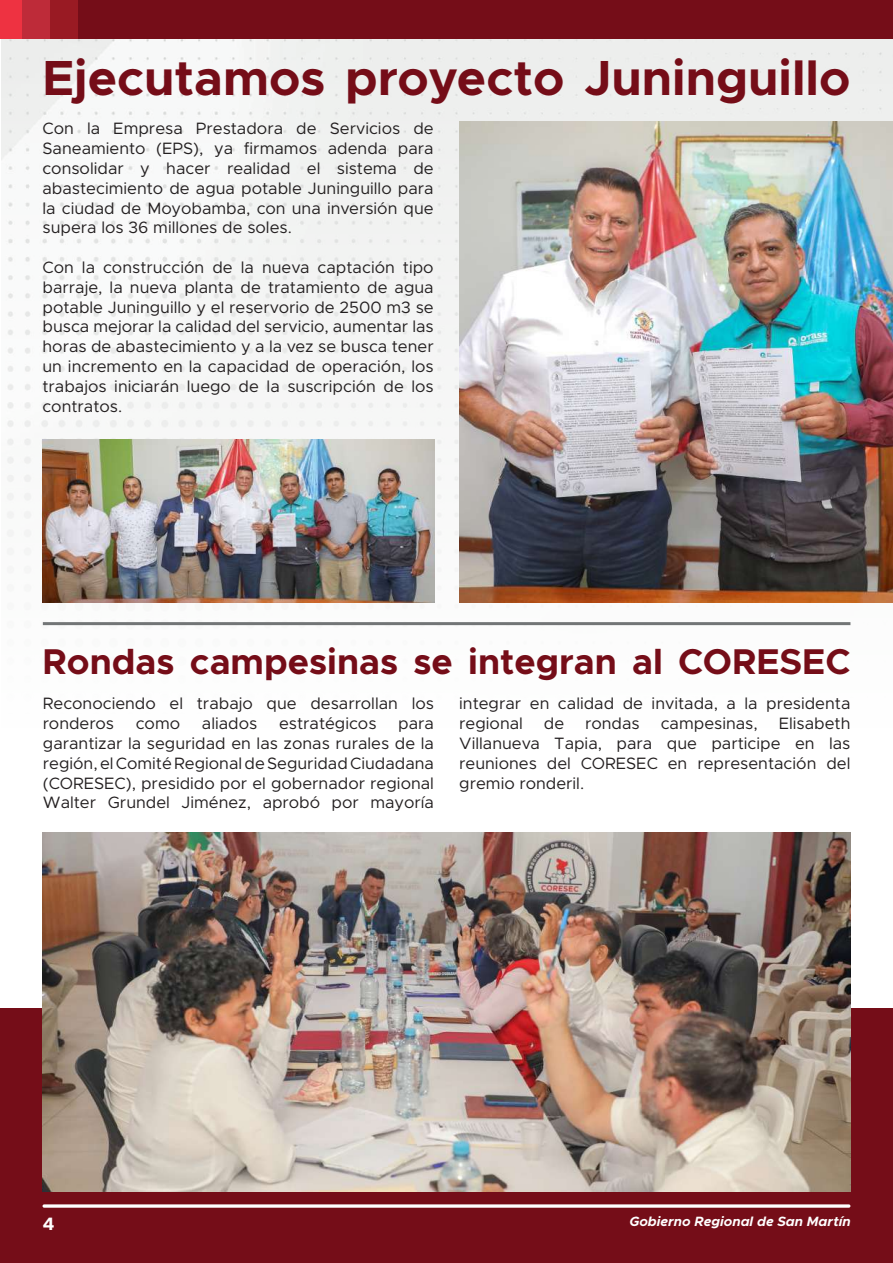
<style>
.page{position:relative;width:893px;height:1263px;background:#fff}
.page>*{position:absolute;margin:0;border:0;box-sizing:border-box;transform-origin:0 0}
.t1{font:700 49.5px "Metropolis";color:#750d18}
.t2{font:700 36px "Metropolis";color:#750d18}
.t3{font:700 18px "Metropolis";color:#fff}
.t4{font:16.5px/19.8px "Metropolis";color:#231f20;text-align:justify}
.t5{font:italic 700 13.5px "Metropolis";color:#fff}
</style>
<div class="page">
<div style="left:0;top:1009px;width:893px;height:254px;background:#750d18"></div>
<div style="left:1px;top:38px;width:892px;height:588px;background:#f4f5f4"></div>
<img style="left:43px;top:832px;width:807px;height:360px">
<img style="left:459px;top:121px;width:434px;height:481px">
<img style="left:43px;top:439px;width:391px;height:163px">
<div style="left:0;top:0;width:893px;height:38px;background:#750d18"></div>
<div style="left:50px;top:0;width:28px;height:38px;background:#991a23"></div>
<div style="left:22px;top:0;width:28px;height:38px;background:#be2b39"></div>
<div style="left:0;top:0;width:22px;height:38px;background:#ee3241"></div>
<svg style="left:43px;top:1204px;width:807px;height:4px;background:#e7d5d7"></svg>
<hr style="left:43px;top:622px;width:807px;height:3px;background:#727576">
<h1 class="t1" style="left:43px;top:46px;width:809px">Ejecutamos proyecto Juninguillo</h1>
<p class="t4" style="left:43px;top:119px;width:393px">Con la Empresa Prestadora de Servicios de Saneamiento (EPS), ya firmamos adenda para consolidar y hacer realidad el sistema de abastecimiento de agua potable Juninguillo para la ciudad de Moyobamba, con una inversión que supera los 36 millones de soles.</p>
<p class="t4" style="left:43px;top:257px;width:393px">Con la construcción de la nueva captación tipo barraje, la nueva planta de tratamiento de agua potable Juninguillo y el reservorio de 2500 m3 se busca mejorar la calidad del servicio, aumentar las horas de abastecimiento y a la vez se busca tener un incremento en la capacidad de operación, los trabajos iniciarán luego de la suscripción de los contratos.</p>
<h2 class="t2" style="left:43px;top:638px;width:809px">Rondas campesinas se integran al CORESEC</h2>
<p class="t4" style="left:43px;top:694px;width:393px">Reconociendo el trabajo que desarrollan los ronderos</p>
<p class="t4" style="left:136px;top:714px;width:46px">como</p>
<p class="t4" style="left:202px;top:714px;width:57px">aliados</p>
<p class="t4" style="left:279px;top:714px;width:99px">estratégicos</p>
<p class="t4" style="left:43px;top:714px;width:393px;text-indent:355px">para garantizar la seguridad en las zonas rurales de la región, el Comité Regional de Seguridad Ciudadana (CORESEC), presidido por el gobernador regional Walter Grundel Jiménez, aprobó por mayoría</p>
<p class="t4" style="left:459px;top:694px;width:393px">integrar en calidad de invitada, a la presidenta regional</p>
<p class="t4" style="left:459px;top:714px;width:393px;text-indent:320px">Elisabeth Villanueva Tapia, para que participe en las reuniones del CORESEC en representación del gremio ronderil.</p>
<p class="t4" style="left:544px;top:714px;width:22px">de</p>
<p class="t4" style="left:585px;top:714px;width:56px">rondas</p>
<p class="t4" style="left:661px;top:714px;width:99px">campesinas,</p>
<p class="t3" style="left:43px;top:1212px;width:13px">4</p>
<p class="t5" style="left:629px;top:1213px;width:223px">Gobierno Regional de San Martín</p>
</div>
